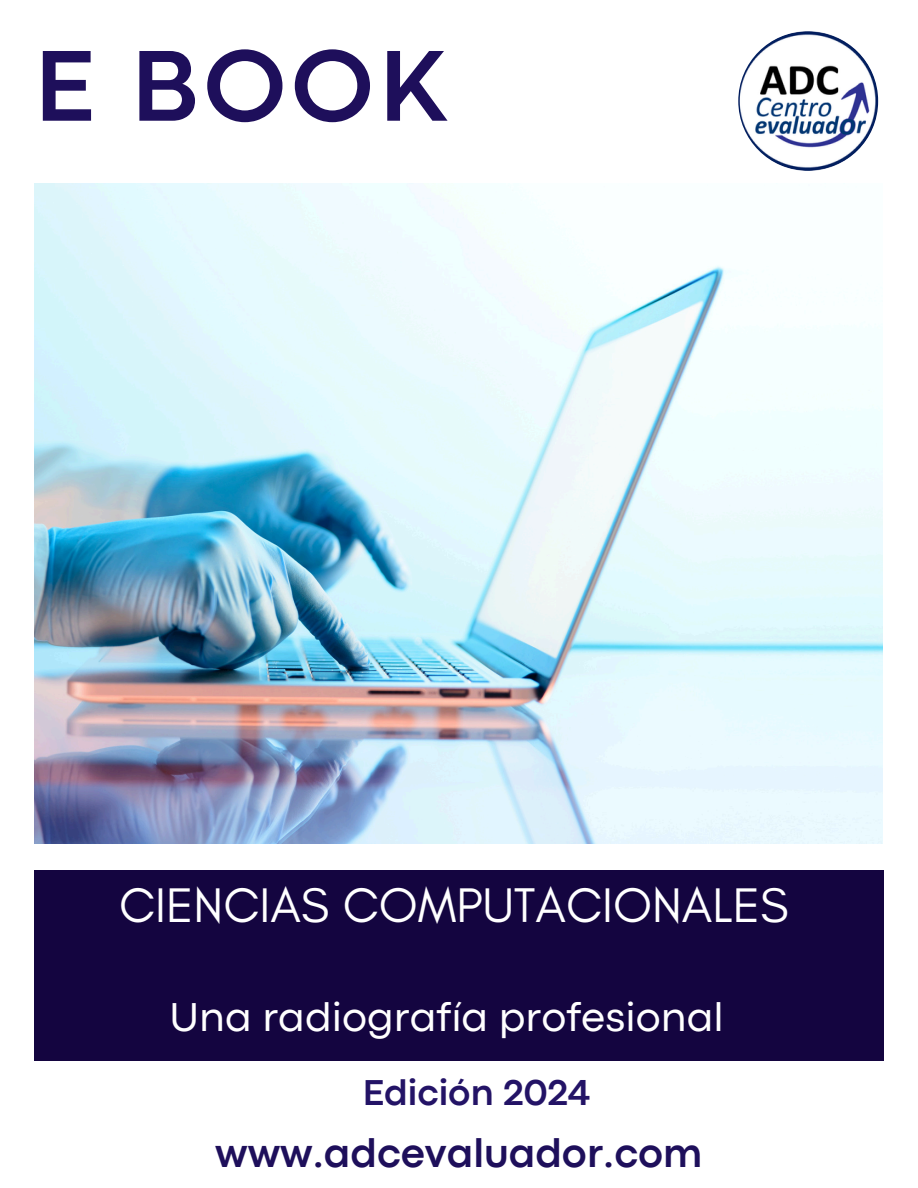
<style>
.page{position:relative;width:918px;height:1188px;background:#fff}
.page>*{position:absolute;margin:0;border:0;box-sizing:border-box;transform-origin:0 0}
.t1{font:700 105px "Codec Pro";color:#1e0f5b}
.t2{font:49.5px "Glacial Indifference";color:#fff}
.t3{font:42px "Codec Pro";color:#fff}
.t4{font:700 42px "Codec Pro";color:#1e0f5b}
.t5{font:700 37.5px "Codec Pro";color:#231366}
</style>
<div class="page">
<img style="left:35px;top:183px;width:848px;height:660px">
<div style="left:35px;top:870px;width:848px;height:191px;background:#140540"></div>
<img style="left:738px;top:31px;width:140px;height:140px;border-radius:50%">
<p class="t1" style="left:35px;top:49px;width:415px">E BOOK</p>
<h2 class="t2" style="left:119px;top:875px;width:671px">CIENCIAS COMPUTACIONALES</h2>
<p class="t3" style="left:169px;top:1002px;width:556px">Una radiografía profesional</p>
<h4 class="t5" style="left:363px;top:1079px;width:229px">Edición 2024</h4>
<h3 class="t4" style="left:215px;top:1138px;width:489px">www.adcevaluador.com</h3>
</div>
